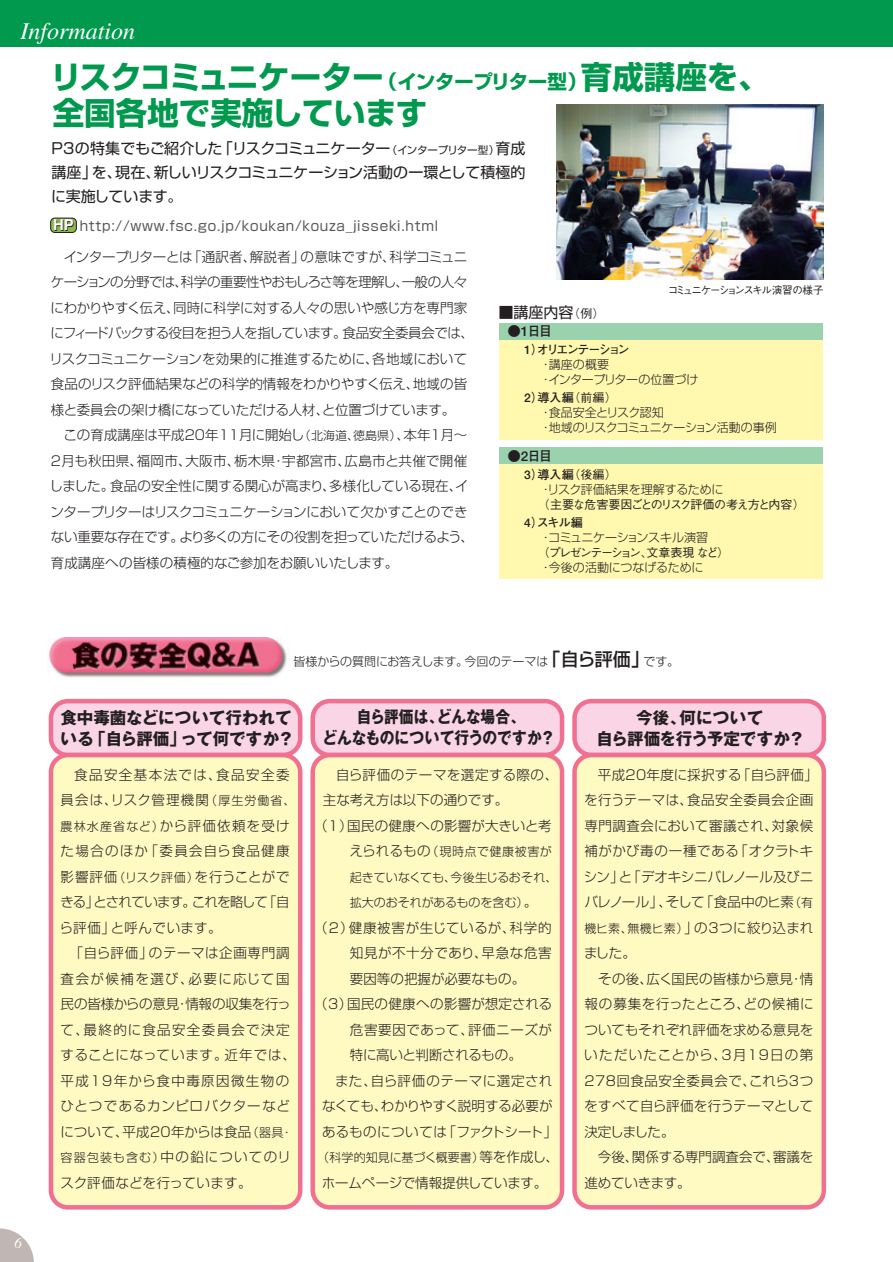
<style>
.page{position:relative;width:893px;height:1262px;background:#fff}
.page>*{position:absolute;margin:0;border:0;box-sizing:border-box;transform-origin:0 0}
.t1{font:700 31.5px/36px "Shin Go";letter-spacing:-.01em;color:#00994e}
.t2{font:italic 24px "Times";color:#fff}
.t3{font:700 16.5px/21px "Gothic MB101";color:#231f20}
.t4{font:700 16.5px/21px "Gothic MB101";color:#231f20;text-align:center;scale:.89 1}
.t5{font:15px/24px "Shin Go";letter-spacing:-.015em;color:#231f20;text-align:justify}
.t6{font:italic 15px "Times";color:#fff}
.t7{font:300 13.5px/25.5px "Shin Go";color:#231f20}
.t8{font:300 13.5px/25.5px "Shin Go";letter-spacing:-.025em;color:#231f20}
.t9{font:300 13.5px/25.5px "Shin Go";letter-spacing:.05em;color:#231f20}
.t10{font:300 13.5px/25.5px "Shin Go";letter-spacing:.02em;color:#231f20}
.t11{font:300 13.5px/25.5px "Shin Go";letter-spacing:.07em;color:#231f20}
.t12{font:13.5px "Shin Go";letter-spacing:.05em;color:#57585a}
.t13{font:300 13.5px "Shin Go";letter-spacing:.045em;color:#231f20}
.t14{font:300 13.5px "Shin Go";letter-spacing:.04em;color:#231f20}
.t15{font:300 13.5px "Shin Go";letter-spacing:.035em;color:#231f20}
.t16{font:300 13.5px "Shin Go";letter-spacing:-.02em;color:#231f20}
.t17{font:700 13.5px "Futo Go B101";letter-spacing:-.115em;color:#231f20}
.t18{font:300 12px/25.5px "Shin Go";letter-spacing:-.01em;color:#231f20}
.t19{font:300 12px/15px "Shin Go";letter-spacing:-.035em;color:#231f20}
.t20{font:700 12px "Futo Go B101";letter-spacing:-.11em;color:#231f20}
.t21{font:500 12px "Gothic BBB";letter-spacing:-.08em;color:#231f20}
.t22{font:300 12px "Shin Go";letter-spacing:.01em;color:#231f20}
.t23{font:500 12px "Gothic BBB";letter-spacing:-.13em;color:#231f20}
.t24{font:700 12px "Futo Go B101";letter-spacing:-.155em;color:#231f20}
.t25{font:500 10.5px "Gothic BBB";letter-spacing:-.125em;color:#231f20}
.s1{font-size:19.5px}
.s2{font-size:10.5px}
.s3{font-family:"Helvetica";font-weight:700;font-size:15px;color:#231f20}
.s4{font-size:12px}
.s5{font-family:"Gothic BBB";font-weight:500;font-size:12px}
.s6{font-family:"Gothic BBB";font-weight:500}
.s7{font-weight:500;font-size:18px}
.s8{font-size:13.5px}
</style>
<div class="page">
<div style="left:49px;top:699px;width:253px;height:58px;background:#fad5e5;border:4px solid #f17091;border-radius:17px"></div>
<div style="left:49px;top:753px;width:253px;height:456px;background:#fffac1;border:4px solid #f17091;border-radius:17px"></div>
<div style="left:310px;top:699px;width:254px;height:58px;background:#fad5e5;border:4px solid #f17091;border-radius:17px"></div>
<div style="left:310px;top:753px;width:254px;height:456px;background:#fffac1;border:4px solid #f17091;border-radius:17px"></div>
<div style="left:572px;top:699px;width:254px;height:58px;background:#fad5e5;border:4px solid #f17091;border-radius:17px"></div>
<div style="left:572px;top:753px;width:254px;height:456px;background:#fffac1;border:4px solid #f17091;border-radius:17px"></div>
<img style="left:49px;top:637px;width:238px;height:41px">
<div style="left:499px;top:323px;width:323px;height:17px;background:#9ad2ae"></div>
<div style="left:499px;top:340px;width:323px;height:100px;background:#fff8ae"></div>
<div style="left:499px;top:447px;width:323px;height:17px;background:#9ad2ae"></div>
<div style="left:499px;top:464px;width:323px;height:114px;background:#fff8ae"></div>
<img style="left:556px;top:104px;width:267px;height:175px">
<div style="left:0;top:0;width:892px;height:46px;background:#00994e"></div>
<div style="left:51px;top:218px;width:25px;height:14px;background:#8db64e;border-radius:4px"></div>
<div style="left:50px;top:218px;width:27px;height:15px;border:1px solid #231f20;border-radius:4px"></div>
<svg style="left:0;top:1228px;width:34px;height:33px"></svg>
<h2 class="t2" style="left:20px;top:22px;width:116px">Information</h2>
<h1 class="t1" style="left:51px;top:63px;width:720px">リスクコミュニケーター<span class="s1">（インタープリター型）</span>育成講座を、全国各地で実施しています</h1>
<p class="t5" style="left:51px;top:138px;width:476px">P3の特集でもご紹介した「リスクコミュニケーター<span class="s2">（インタープリター型）</span>育成講座」を、現在、新しいリスクコミュニケーション活動の一環として積極的に実施しています。</p>
<p class="t12" style="left:54px;top:221px;width:386px"><span class="s3">HP</span> http://www.fsc.go.jp/koukan/kouza_jisseki.html</p>
<p class="t8" style="left:50px;top:246px;width:426px;text-indent:14px">インタープリターとは「通訳者、解説者」の意味ですが、科学コミュニケーションの分野では、科学の重要性やおもしろさ等を理解し、一般の人々にわかりやすく伝え、同時に科学に対する人々の思いや感じ方を専門家にフィードバックする役目を担う人を指しています。食品安全委員会では、リスクコミュニケーションを効果的に推進するために、各地域において食品のリスク評価結果などの科学的情報をわかりやすく伝え、地域の皆様と委員会の架け橋になっていただける人材、と位置づけています。</p>
<p class="t7" style="left:50px;top:424px;width:426px;text-indent:14px">この育成講座は平成20年11月に開始し<span class="s4">（北海道、徳島県）</span>、本年1月～2月も秋田県、福岡市、大阪市、栃木県・宇都宮市、広島市と共催で開催しました。食品の安全性に関する関心が高まり、多様化している現在、インタープリターはリスクコミュニケーションにおいて欠かすことのできない重要な存在です。より多くの方にその役割を担っていただけるよう、育成講座への皆様の積極的なご参加をお願いいたします。</p>
<p class="t25" style="left:667px;top:286px;width:157px">コミュニケーションスキル演習の様子</p>
<p class="t5" style="left:498px;top:302px;width:108px">■講座内容<span class="s5">（例）</span></p>
<p class="t17" style="left:507px;top:326px;width:46px">●1日目</p>
<p class="t24" style="left:524px;top:345px;width:107px">1）オリエンテーション</p>
<p class="t18" style="left:540px;top:359px;width:160px;line-height:15px">・講座の概要<br>・インタープリターの位置づけ</p>
<p class="t20" style="left:524px;top:393px;width:94px">2）導入編<span class="s6">（前編）</span></p>
<p class="t19" style="left:540px;top:407px;width:238px">・食品安全とリスク認知<br>・地域のリスクコミュニケーション活動の事例</p>
<p class="t17" style="left:507px;top:450px;width:46px">●2日目</p>
<p class="t20" style="left:524px;top:470px;width:94px">3）導入編<span class="s6">（後編）</span></p>
<p class="t18" style="left:540px;top:478px;width:185px">・リスク評価結果を理解するために</p>
<p class="t21" style="left:538px;top:500px;width:268px">（主要な危害要因ごとのリスク評価の考え方と内容）</p>
<p class="t20" style="left:524px;top:518px;width:60px">4）スキル編</p>
<p class="t18" style="left:540px;top:526px;width:170px">・コミュニケーションスキル演習</p>
<p class="t23" style="left:538px;top:548px;width:193px">（プレゼンテーション、文章表現 など）</p>
<p class="t18" style="left:540px;top:556px;width:165px">・今後の活動につなげるために</p>
<p class="t18" style="left:293px;top:650px;width:387px">皆様からの質問にお答えします。今回のテーマは<span class="s7">「自ら評価」</span>です。</p>
<p class="t6" style="left:14px;top:1237px;width:9px">6</p>
<p class="t3" style="left:60px;top:709px;width:235px">食中毒菌などについて行われている「自ら評価」って何ですか？</p>
<p class="t11" style="left:59px;top:764px;width:237px;text-indent:15px">食品安全基本法では、食品安全委員会は、リスク管理機関<span class="s4">（厚生労働省、農林水産省など）</span>から評価依頼を受けた場合のほか「委員会自ら食品健康影響評価<span class="s4">（リスク評価）</span>を行うことができる」とされています。これを略して「自ら評価」と呼んでいます。</p>
<p class="t9" style="left:60px;top:942px;width:237px;text-indent:9px">「自ら評価」のテーマは企画専門調査会が候補を選び、必要に応じて国民の皆様からの意見・情報の収集を行って、最終的に食品安全委員会で決定することになっています。近年では、平成19年から食中毒原因微生物のひとつであるカンピロバクターなどについて、平成20年からは食品<span class="s4">（器具・容器包装も含む）</span>中の鉛についてのリスク評価などを行っています。</p>
<p class="t4" style="left:322px;top:709px;width:263px">自ら評価は、どんな場合、<br>どんなものについて行うのですか？</p>
<p class="t14" style="left:336px;top:769px;width:224px">自ら評価のテーマを選定する際の、</p>
<p class="t7" style="left:323px;top:789px;width:187px">主な考え方は以下の通りです。</p>
<p class="t7" style="left:314px;top:815px;width:239px">（1）国民の健康への影響が大きいと考</p>
<p class="t18" style="left:350px;top:840px;width:209px"><span class="s8">えられるもの</span>（現時点で健康被害が起きていなくても、今後生じるおそれ、拡大のおそれがあるものを含む）<span class="s8">。</span></p>
<p class="t13" style="left:314px;top:922px;width:239px">（2）健康被害が生じているが、科学的</p>
<p class="t9" style="left:350px;top:942px;width:203px">知見が不十分であり、早急な危害</p>
<p class="t7" style="left:350px;top:968px;width:177px">要因等の把握が必要なもの。</p>
<p class="t7" style="left:314px;top:993px;width:239px">（3）国民の健康への影響が想定される</p>
<p class="t13" style="left:350px;top:1024px;width:203px">危害要因であって、評価ニーズが</p>
<p class="t16" style="left:350px;top:1050px;width:173px">特に高いと判断されるもの。</p>
<p class="t15" style="left:335px;top:1075px;width:219px">また、自ら評価のテーマに選定され</p>
<p class="t7" style="left:322px;top:1095px;width:232px">なくても、わかりやすく説明する必要が</p>
<p class="t7" style="left:322px;top:1121px;width:236px">あるものについては「ファクトシート」</p>
<p class="t22" style="left:317px;top:1153px;width:243px">（科学的知見に基づく概要書）<span class="s8">等を作成し、</span></p>
<p class="t7" style="left:322px;top:1172px;width:227px">ホームページで情報提供しています。</p>
<p class="t3" style="left:596px;top:709px;width:210px;text-align:center">今後、何について<br>自ら評価を行う予定ですか？</p>
<p class="t10" style="left:584px;top:764px;width:236px;text-indent:14px">平成20年度に採択する「自ら評価」を行うテーマは、食品安全委員会企画専門調査会において審議され、対象候補がかび毒の一種である「オクラトキシン」と「デオキシニバレノール及びニバレノール」、そして「食品中のヒ素<span class="s4">（有機ヒ素、無機ヒ素）</span>」の3つに絞り込まれました。</p>
<p class="t7" style="left:584px;top:968px;width:231px;text-align:justify;text-indent:14px">その後、広く国民の皆様から意見・情報の募集を行ったところ、どの候補についてもそれぞれ評価を求める意見をいただいたことから、3月19日の第278回食品安全委員会で、これら3つをすべて自ら評価を行うテーマとして決定しました。</p>
<p class="t7" style="left:584px;top:1146px;width:230px;text-indent:13px">今後、関係する専門調査会で、審議を進めていきます。</p>
</div>
